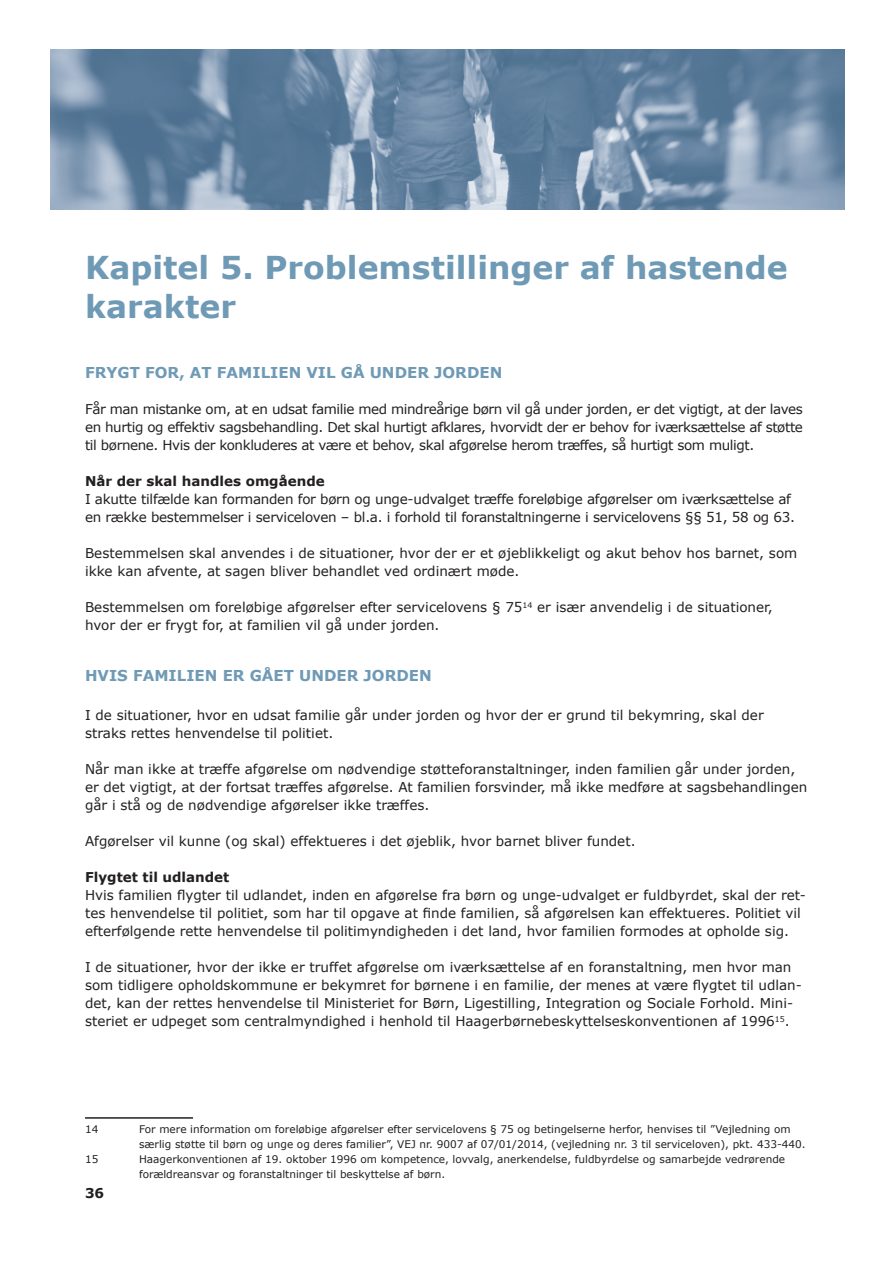
<style>
.page{position:relative;width:893px;height:1263px;background:#fff}
.page>*{position:absolute;margin:0;border:0;box-sizing:border-box;transform-origin:0 0}
.Rubrik{font:700 31.5px/39px "Verdana";color:#6f9ab5}
.Rubrik-2{font:700 15px "Verdana";color:#6f9ab5}
.underrubrik{font:700 15px "Verdana";color:#6f9ab5}
.t1{font:13.5px/18px "Verdana";color:#231f20}
.t2{font:13.5px/18px "Verdana";letter-spacing:-.02em;color:#231f20}
.mellemrubrik{font:700 13.5px "Verdana";color:#231f20}
.Footnote_text{font:10.5px/15px "Verdana";color:#231f20}
</style>
<div class="page">
<hr style="left:85px;top:1117px;width:108px;height:2px;background:#231f20">
<img style="left:50px;top:50px;width:794px;height:160px">
<p class="Rubrik" style="left:85px;top:248px;width:704px">Kapitel 5. Problemstillinger af hastende karakter</p>
<p class="Rubrik-2" style="left:85px;top:362px;width:419px">FRYGT FOR, AT FAMILIEN VIL GÅ UNDER JORDEN</p>
<p class="t1" style="left:85px;top:400px;width:719px;text-align:justify">Får man mistanke om, at en udsat familie med mindreårige børn vil gå under jorden, er det vigtigt, at der laves en hurtig og effektiv sagsbehandling. Det skal hurtigt afklares, hvorvidt der er behov for iværksættelse af støtte til børnene. Hvis der konkluderes at være et behov, skal afgørelse herom træffes, så hurtigt som muligt.</p>
<p class="mellemrubrik" style="left:85px;top:472px;width:241px">Når der skal handles omgående</p>
<p class="t2" style="left:85px;top:490px;width:712px">I akutte tilfælde kan formanden for børn og unge-udvalget træffe foreløbige afgørelser om iværksættelse af en række bestemmelser i serviceloven – bl.a. i forhold til foranstaltningerne i servicelovens §§ 51, 58 og 63.</p>
<p class="t1" style="left:85px;top:544px;width:714px">Bestemmelsen skal anvendes i de situationer, hvor der er et øjeblikkeligt og akut behov hos barnet, som ikke kan afvente, at sagen bliver behandlet ved ordinært møde.</p>
<p class="t1" style="left:85px;top:598px;width:689px">Bestemmelsen om foreløbige afgørelser efter servicelovens § 75<sup>14</sup> er især anvendelig i de situationer, hvor der er frygt for, at familien vil gå under jorden.</p>
<p class="underrubrik" style="left:85px;top:665px;width:348px">HVIS FAMILIEN ER GÅET UNDER JORDEN</p>
<p class="t1" style="left:85px;top:706px;width:680px">I de situationer, hvor en udsat familie går under jorden og hvor der er grund til bekymring, skal der straks rettes henvendelse til politiet.</p>
<p class="t1" style="left:85px;top:760px;width:724px">Når man ikke at træffe afgørelse om nødvendige støtteforanstaltninger, inden familien går under jorden, er det vigtigt, at der fortsat træffes afgørelse. At familien forsvinder, må ikke medføre at sagsbehandlingen går i stå og de nødvendige afgørelser ikke træffes.</p>
<p class="t1" style="left:85px;top:832px;width:552px">Afgørelser vil kunne (og skal) effektueres i det øjeblik, hvor barnet bliver fundet.</p>
<p class="mellemrubrik" style="left:85px;top:868px;width:146px">Flygtet til udlandet</p>
<p class="t1" style="left:85px;top:886px;width:722px">Hvis familien flygter til udlandet, inden en afgørelse fra børn og unge-udvalget er fuldbyrdet, skal der ret&shy;tes henvendelse til politiet, som har til opgave at finde familien, så afgørelsen kan effektueres. Politiet vil efterfølgende rette henvendelse til politimyndigheden i det land, hvor familien formodes at opholde sig.</p>
<p class="t1" style="left:85px;top:958px;width:718px">I de situationer, hvor der ikke er truffet afgørelse om iværksættelse af en foranstaltning, men hvor man som tidligere opholdskommune er bekymret for børnene i en familie, der menes at være flygtet til udlan&shy;det, kan der rettes henvendelse til Ministeriet for Børn, Ligestilling, Integration og Sociale Forhold. Mini&shy;steriet er udpeget som centralmyndighed i henhold til Haagerbørnebeskyttelseskonventionen af 1996<sup>15</sup>.</p>
<p class="Footnote_text" style="left:85px;top:1121px;width:15px">14</p>
<p class="Footnote_text" style="left:139px;top:1121px;width:668px">For mere information om foreløbige afgørelser efter servicelovens § 75 og betingelserne herfor, henvises til ”Vejledning om særlig støtte til børn og unge og deres familier”, VEJ nr. 9007 af 07/01/2014, (vejledning nr. 3 til serviceloven), pkt. 433-440.</p>
<p class="Footnote_text" style="left:85px;top:1151px;width:15px">15</p>
<p class="Footnote_text" style="left:139px;top:1151px;width:648px">Haagerkonventionen af 19. oktober 1996 om kompetence, lovvalg, anerkendelse, fuldbyrdelse og samarbejde vedrørende forældreansvar og foranstaltninger til beskyttelse af børn.</p>
<p class="mellemrubrik" style="left:85px;top:1183px;width:21px">36</p>
</div>
